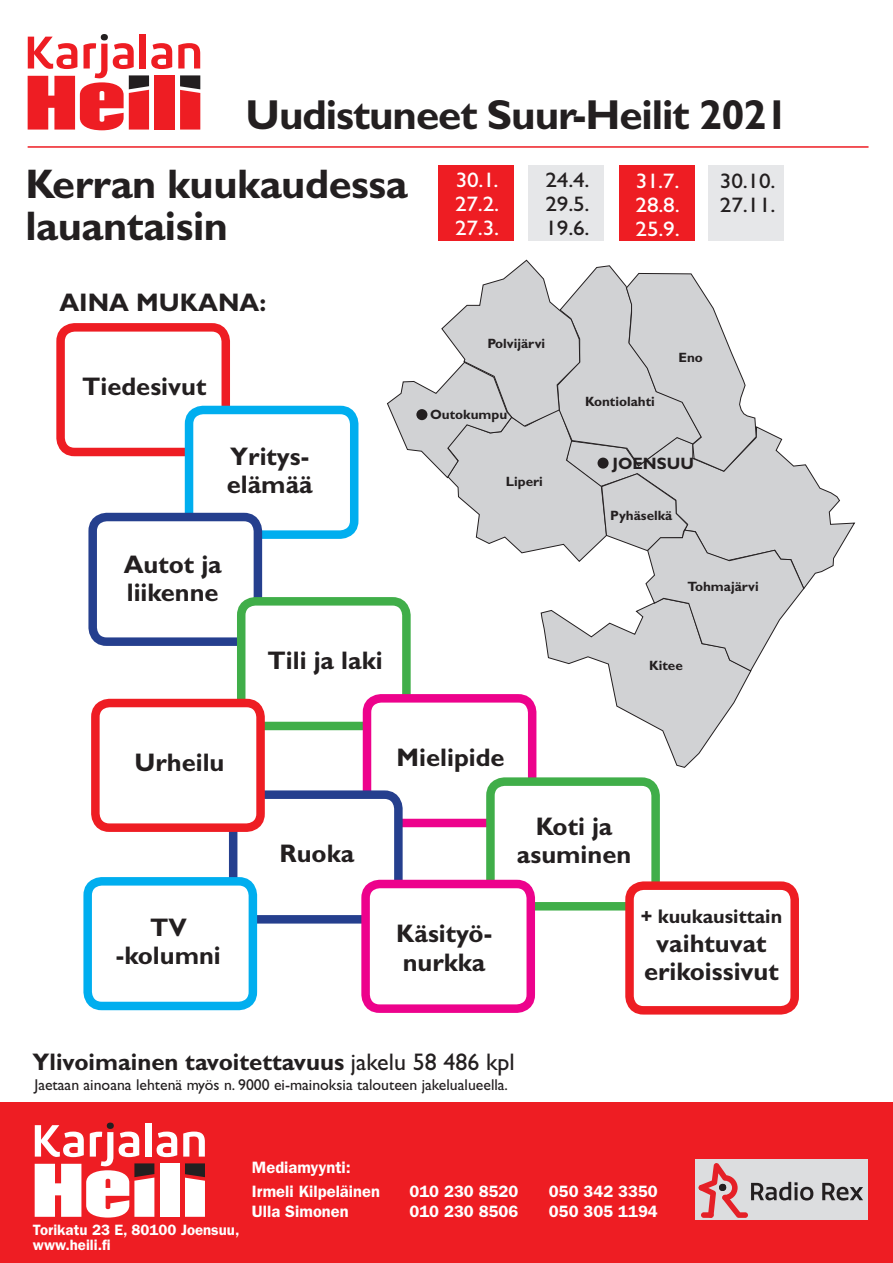
<style>
.page{position:relative;width:893px;height:1263px;background:#fff}
.page>*{position:absolute;margin:0;border:0;box-sizing:border-box;transform-origin:0 0}
.t1{font:700 42px "Gill Sans Std";letter-spacing:-.025em;color:#231f20}
.t2{font:700 41.4px "Gill Sans Std";letter-spacing:-.01em;color:#231f20}
.t3{font:700 25.5px "Gill Sans Std";color:#231f20}
.t4{font:700 24px "Gill Sans Std";color:#231f20}
.t5{font:21px/24px "Gill Sans Std";letter-spacing:-.01em;color:#fff;text-align:justify;scale:1.11 1}
.t6{font:21px/24px "Gill Sans Std";letter-spacing:-.01em;color:#231f20;scale:1.11 1}
.t7{font:700 19.8px "Gill Sans Std";color:#231f20}
.t8{font:600 16.5px "ITC Franklin Gothic Std";color:#fff}
.t9{font:700 16.5px "Gill Sans Std";color:#231f20}
.t10{font:15.75px "Gill Sans Std";color:#231f20}
.t11{font:600 15px "ITC Franklin Gothic Std";color:#fff}
.t12{font:700 13.5px "Gill Sans Std";color:#231f20}
.s1{font-weight:400}
</style>
<div class="page">
<div style="left:0;top:1103px;width:893px;height:160px;background:#ee1d23"></div>
<div style="left:160px;top:1163px;width:20px;height:54px;background:#fff"></div>
<svg style="left:185px;top:1163px;width:20px;height:54px"></svg>
<div style="left:107px;top:1122px;width:7px;height:7px;background:#231f20;border-radius:50%"></div>
<div style="left:145px;top:1123px;width:6px;height:33px;background:#fff"></div>
<svg style="left:35px;top:1125px;width:142px;height:92px"></svg>
<svg style="left:183px;top:1131px;width:22px;height:25px"></svg>
<hr style="left:28px;top:146px;width:840px;height:2px;background:#ee1d23">
<div style="left:154px;top:75px;width:21px;height:55px;background:#ee1d23"></div>
<svg style="left:180px;top:75px;width:20px;height:55px"></svg>
<div style="left:101px;top:34px;width:7px;height:6px;background:#231f20;border-radius:50%"></div>
<div style="left:140px;top:34px;width:6px;height:34px;background:#ee1d23"></div>
<svg style="left:28px;top:37px;width:144px;height:93px"></svg>
<svg style="left:178px;top:43px;width:22px;height:25px"></svg>
<div style="left:438px;top:165px;width:76px;height:76px;background:#ee1d23"></div>
<div style="left:619px;top:165px;width:75px;height:76px;background:#ee1d23"></div>
<div style="left:528px;top:165px;width:75px;height:76px;background:#e6e7e9"></div>
<div style="left:709px;top:165px;width:75px;height:76px;background:#e6e7e9"></div>
<div style="left:56px;top:323px;width:174px;height:133px;border:8px solid #ee1d23;border-radius:14px"></div>
<div style="left:189px;top:410px;width:165px;height:125px;background:#fff;border-radius:14px"></div>
<div style="left:185px;top:406px;width:173px;height:133px;border:8px solid #00aeef;border-radius:14px"></div>
<div style="left:93px;top:517px;width:165px;height:125px;background:#fff;border-radius:14px"></div>
<div style="left:88px;top:513px;width:174px;height:133px;border:8px solid #253f8e;border-radius:14px"></div>
<div style="left:241px;top:601px;width:165px;height:125px;background:#fff;border-radius:14px"></div>
<div style="left:237px;top:597px;width:174px;height:133px;border:8px solid #40ae49;border-radius:14px"></div>
<div style="left:367px;top:698px;width:165px;height:125px;background:#fff;border-radius:14px"></div>
<div style="left:363px;top:694px;width:173px;height:133px;border:8px solid #ed028c;border-radius:14px"></div>
<div style="left:490px;top:782px;width:166px;height:124px;background:#fff;border-radius:14px"></div>
<div style="left:486px;top:777px;width:174px;height:133px;border:8px solid #40ae49;border-radius:14px"></div>
<div style="left:233px;top:795px;width:165px;height:124px;background:#fff;border-radius:14px"></div>
<div style="left:229px;top:790px;width:174px;height:133px;border:8px solid #253f8e;border-radius:14px"></div>
<div style="left:95px;top:703px;width:166px;height:125px;background:#fff;border-radius:14px"></div>
<div style="left:91px;top:699px;width:174px;height:133px;border:8px solid #ee1d23;border-radius:14px"></div>
<div style="left:88px;top:881px;width:165px;height:125px;background:#fff;border-radius:14px"></div>
<div style="left:83px;top:877px;width:174px;height:133px;border:8px solid #00aeef;border-radius:14px"></div>
<div style="left:366px;top:884px;width:165px;height:125px;background:#fff;border-radius:14px"></div>
<div style="left:361px;top:880px;width:174px;height:133px;border:8px solid #ed028c;border-radius:14px"></div>
<div style="left:629px;top:886px;width:166px;height:124px;background:#fff;border-radius:14px"></div>
<div style="left:625px;top:881px;width:174px;height:133px;border:8px solid #ee1d23;border-radius:14px"></div>
<div style="left:695px;top:1160px;width:172px;height:60px;background:#dcdddf"></div>
<svg style="left:822px;top:1183px;width:41px;height:17px"></svg>
<svg style="left:698px;top:1163px;width:115px;height:55px"></svg>
<div style="left:701px;top:1212px;width:13px;height:6px;background:#e52027;border-radius:3px"></div>
<svg style="left:804px;top:464px;width:51px;height:125px"></svg>
<svg style="left:387px;top:260px;width:417px;height:508px"></svg>
<p class="t1" style="left:246px;top:90px;width:545px">Uudistuneet Suur-Heilit 2021</p>
<p class="t2" style="left:25px;top:160px;width:384px">Kerran kuukaudessa</p>
<p class="t2" style="left:25px;top:201px;width:204px">lauantaisin</p>
<p class="t3" style="left:59px;top:287px;width:208px">AINA MUKANA:</p>
<p class="t3" style="left:82px;top:371px;width:126px">Tiedesivut</p>
<p class="t3" style="left:230px;top:441px;width:81px">Yritys-</p>
<p class="t3" style="left:227px;top:469px;width:87px">elämää</p>
<p class="t3" style="left:124px;top:549px;width:100px">Autot ja</p>
<p class="t3" style="left:127px;top:578px;width:93px">liikenne</p>
<p class="t3" style="left:268px;top:646px;width:117px">Tili ja laki</p>
<p class="t5" style="left:456px;top:168px;width:40px">30.1.</p>
<p class="t5" style="left:455px;top:192px;width:41px">27.2.</p>
<p class="t5" style="left:455px;top:216px;width:41px">27.3.</p>
<p class="t6" style="left:546px;top:168px;width:41px;text-align:justify">24.4.<br>29.5.<br>19.6.</p>
<p class="t12" style="left:487px;top:336px;width:59px">Polvijärvi</p>
<p class="t5" style="left:636px;top:169px;width:41px">31.7.<br>28.8.<br>25.9.</p>
<p class="t6" style="left:720px;top:169px;width:52px">30.10.<br>27.11.</p>
<p class="t12" style="left:678px;top:349px;width:26px">Eno</p>
<p class="t12" style="left:430px;top:407px;width:79px">Outokumpu</p>
<p class="t12" style="left:506px;top:473px;width:38px">Liperi</p>
<p class="t12" style="left:585px;top:394px;width:71px">Kontiolahti</p>
<p class="t9" style="left:612px;top:453px;width:83px">JOENSUU</p>
<p class="t12" style="left:610px;top:507px;width:64px">Pyhäselkä</p>
<p class="t12" style="left:687px;top:579px;width:73px">Tohmajärvi</p>
<p class="t12" style="left:649px;top:658px;width:35px">Kitee</p>
<p class="t3" style="left:134px;top:747px;width:91px">Urheilu</p>
<p class="t3" style="left:150px;top:912px;width:38px">TV</p>
<p class="t3" style="left:116px;top:940px;width:106px">-kolumni</p>
<p class="t3" style="left:397px;top:742px;width:110px">Mielipide</p>
<p class="t3" style="left:536px;top:811px;width:78px">Koti ja</p>
<p class="t3" style="left:279px;top:838px;width:76px">Ruoka</p>
<p class="t3" style="left:517px;top:839px;width:116px">asuminen</p>
<p class="t3" style="left:396px;top:918px;width:97px">Käsityö-</p>
<p class="t3" style="left:403px;top:947px;width:84px">nurkka</p>
<p class="t7" style="left:641px;top:905px;width:143px">+ kuukausittain</p>
<p class="t3" style="left:656px;top:928px;width:112px">vaihtuvat</p>
<p class="t3" style="left:644px;top:956px;width:136px">erikoissivut</p>
<p class="t4" style="left:33px;top:1047px;width:484px">Ylivoimainen tavoitettavuus <span class="s1">jakelu 58 486 kpl</span></p>
<p class="t10" style="left:34px;top:1075px;width:475px">Jaetaan ainoana lehtenä myös n. 9000 ei-mainoksia talouteen jakelualueella.</p>
<p class="t11" style="left:33px;top:1221px;width:208px">Torikatu 23 E, 80100 Joensuu,</p>
<p class="t11" style="left:33px;top:1236px;width:79px">www.heili.fi</p>
<p class="t8" style="left:252px;top:1158px;width:100px">Mediamyynti:</p>
<p class="t8" style="left:252px;top:1182px;width:129px">Irmeli Kilpeläinen</p>
<p class="t8" style="left:409px;top:1182px;width:110px">010 230 8520</p>
<p class="t8" style="left:549px;top:1182px;width:110px">050 342 3350</p>
<p class="t8" style="left:252px;top:1202px;width:98px">Ulla Simonen</p>
<p class="t8" style="left:409px;top:1202px;width:110px">010 230 8506</p>
<p class="t8" style="left:549px;top:1202px;width:110px">050 305 1194</p>
</div>
